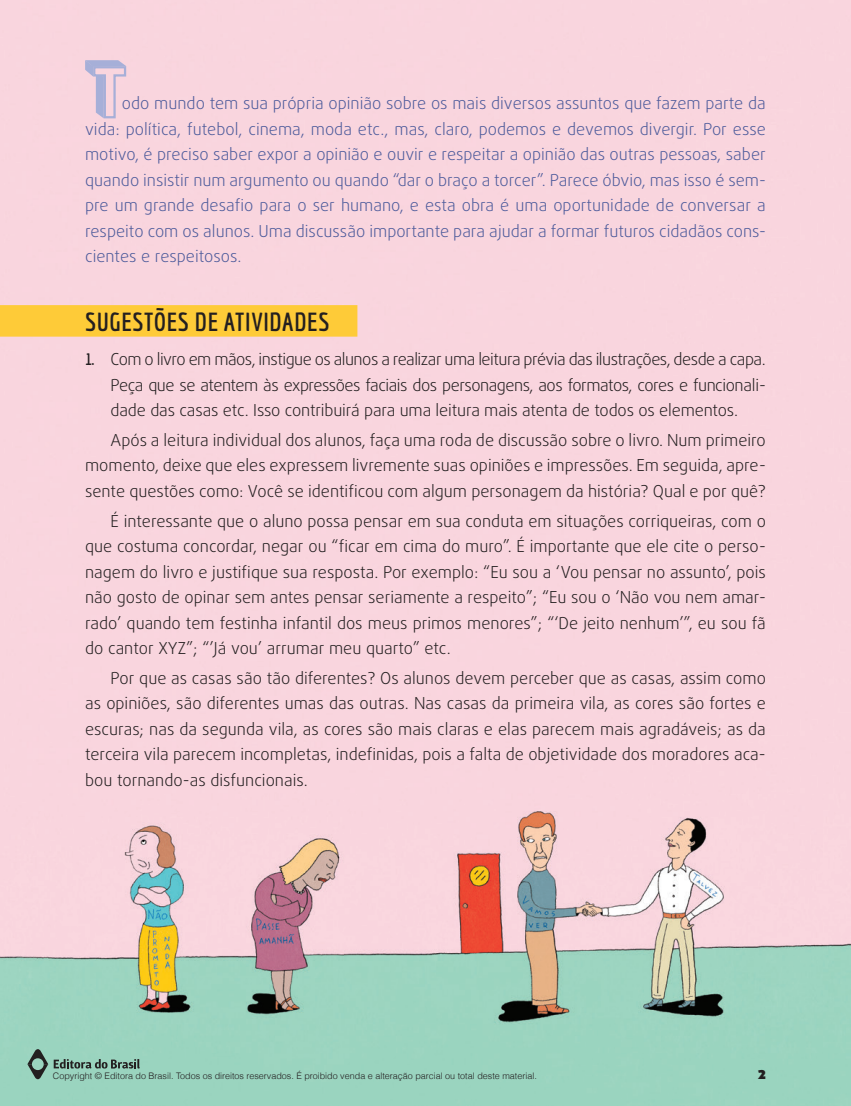
<style>
.page{position:relative;width:851px;height:1106px;background:#fff}
.page>*{position:absolute;margin:0;border:0;box-sizing:border-box;transform-origin:0 0}
.t1{font:700 25.5px "Economica";letter-spacing:.02em;color:#231f20}
.t2{font:300 16.5px/25.5px "Daxline Pro";color:#231f20;text-align:justify}
.t3{font:300 16.5px/25.5px "Daxline Pro";color:#4d5b9b;text-align:justify}
.t4{font:900 16.5px "Daxline Pro";color:#231f20}
.t5{font:300 9px "Helvetica";color:#231f20}
.s1{font-family:"Economica";font-weight:700}
</style>
<div class="page">
<img style="left:0;top:0;width:850px;height:1106px">
<div style="left:0;top:305px;width:357px;height:31px;background:#fecb38"></div>
<svg style="left:85px;top:60px;width:42px;height:59px"></svg>
<svg style="left:54px;top:1059px;width:86px;height:9px"></svg>
<svg style="left:27px;top:1048px;width:21px;height:31px"></svg>
<p class="t3" style="left:85px;top:91px;width:682px;text-indent:37px">odo mundo tem sua própria opinião sobre os mais diversos assuntos que fazem parte da vida: política, futebol, cinema, moda etc., mas, claro, podemos e devemos divergir. Por esse motivo, é preciso saber expor a opinião e ouvir e respeitar a opinião das outras pessoas, saber quando insistir num argumento ou quando “dar o braço a torcer”. Parece óbvio, mas isso é sem&shy;pre um grande desafio para o ser humano, e esta obra é uma oportunidade de conversar a respeito com os alunos. Uma discussão importante para ajudar a formar futuros cidadãos cons&shy;cientes e respeitosos.</p>
<h1 class="t1" style="left:85px;top:307px;width:246px">SUGESTÕES DE ATIVIDADES</h1>
<p class="t2" style="left:111px;top:346px;width:656px;text-indent:-26px"><span class="s1">1.</span> Com o livro em mãos, instigue os alunos a realizar uma leitura prévia das ilustrações, desde a capa.<br>Peça que se atentem às expressões faciais dos personagens, aos formatos, cores e funcionali&shy;dade das casas etc. Isso contribuirá para uma leitura mais atenta de todos os elementos.</p>
<p class="t2" style="left:85px;top:427px;width:682px;text-indent:26px">Após a leitura individual dos alunos, faça uma roda de discussão sobre o livro. Num primeiro momento, deixe que eles expressem livremente suas opiniões e impressões. Em seguida, apre&shy;sente questões como: Você se identificou com algum personagem da história? Qual e por quê?</p>
<p class="t2" style="left:85px;top:508px;width:682px;text-indent:26px">É interessante que o aluno possa pensar em sua conduta em situações corriqueiras, com o que costuma concordar, negar ou “ficar em cima do muro”. É importante que ele cite o perso&shy;nagem do livro e justifique sua resposta. Por exemplo: “Eu sou a ‘Vou pensar no assunto’, pois não gosto de opinar sem antes pensar seriamente a respeito”; “Eu sou o ‘Não vou nem amar&shy;rado’ quando tem festinha infantil dos meus primos menores”; “‘De jeito nenhum’”, eu sou fã do cantor XYZ”; “’Já vou’ arrumar meu quarto” etc.</p>
<p class="t2" style="left:85px;top:665px;width:682px;text-indent:26px">Por que as casas são tão diferentes? Os alunos devem perceber que as casas, assim como as opiniões, são diferentes umas das outras. Nas casas da primeira vila, as cores são fortes e escuras; nas da segunda vila, as cores são mais claras e elas parecem mais agradáveis; as da terceira vila parecem incompletas, indefinidas, pois a falta de objetividade dos moradores aca&shy;bou tornando-as disfuncionais.</p>
<p class="t5" style="left:53px;top:1068px;width:485px">Copyright © Editora do Brasil. Todos os direitos reservados. É proibido venda e alteração parcial ou total deste material.</p>
<p class="t4" style="left:757px;top:1062px;width:10px">2</p>
</div>
